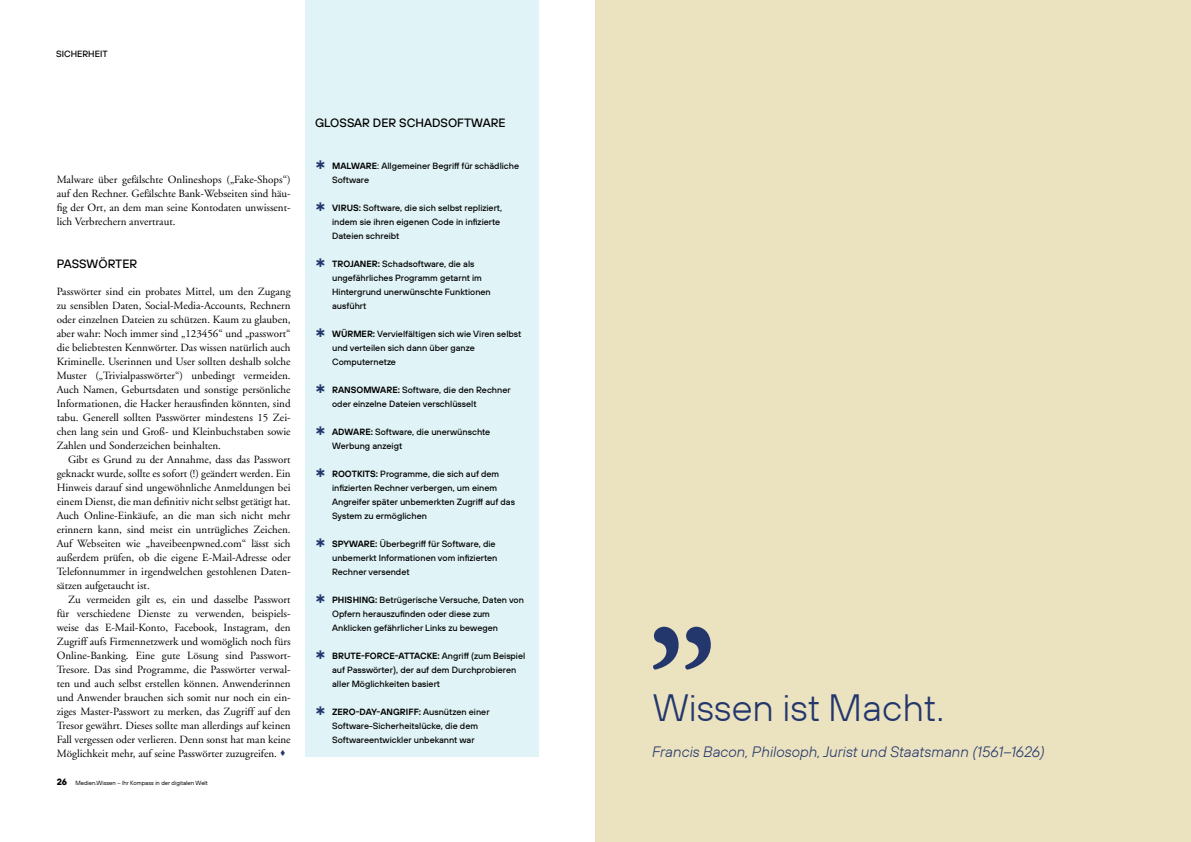
<style>
.page{position:relative;width:1191px;height:842px;background:#fff}
.page>*{position:absolute;margin:0;border:0;box-sizing:border-box;transform-origin:0 0}
.t1{font:700 146.9px "Adobe Garamond";color:#23376d}
.t2{font:300 38px "TT Hoves";color:#23376d}
.t3{font:italic 300 15px "TT Hoves";color:#23376d}
.t4{font:500 12px "TT Hoves";color:#000}
.t5{font:11px/14px "Adobe Garamond";color:#000;text-align:justify}
.t6{font:500 9px/14px "TT Hoves";color:#000}
.t7{font:600 9px "TT Hoves";color:#000}
.t8{font:700 9px "TT Hoves";color:#000}
.t9{font:6px "TT Hoves";color:#000}
.s1{color:#23376d}
.s2{font-weight:600}
.s3{font-weight:500}
</style>
<div class="page">
<div style="left:305px;top:0;width:234px;height:757px;background:#e0f3f6"></div>
<div style="left:595px;top:0;width:596px;height:842px;background:#ebe2bf"></div>
<p class="t6" style="left:56px;top:46px;width:53px">SICHERHEIT</p>
<p class="t5" style="left:57px;top:172px;width:235px">Malware über gefälschte Onlineshops („Fake-Shops“) auf den Rechner. Gefälschte Bank-Webseiten sind häu&shy;fg der Ort, an dem man seine Kontodaten unwissent&shy;lich Verbrechern anvertraut.</p>
<p class="t4" style="left:57px;top:256px;width:82px">PASSWÖRTER</p>
<p class="t5" style="left:57px;top:284px;width:235px">Passwörter sind ein probates Mittel, um den Zugang zu sensiblen Daten, Social-Media-Accounts, Rechnern oder einzelnen Dateien zu schützen. Kaum zu glauben, aber wahr: Noch immer sind „123456“ und „passwort“ die beliebtesten Kennwörter. Das wissen natürlich auch Kriminelle. Userinnen und User sollten deshalb solche Muster („Trivialpasswörter“) unbedingt vermeiden.<br>Auch Namen, Geburtsdaten und sonstige persönliche Informationen, die Hacker herausfnden könnten, sind tabu. Generell sollten Passwörter mindestens 15 Zei&shy;chen lang sein und Groß- und Kleinbuchstaben sowie Zahlen und Sonderzeichen beinhalten.</p>
<p class="t5" style="left:57px;top:453px;width:235px;text-indent:11px">Gibt es Grund zu der Annahme, dass das Passwort geknackt wurde, sollte es sofort (!) geändert werden. Ein Hinweis darauf sind ungewöhnliche Anmeldungen bei einem Dienst, die man defnitiv nicht selbst getätigt hat.<br>Auch Online-Einkäufe, an die man sich nicht mehr erinnern kann, sind meist ein untrügliches Zeichen.<br>Auf Webseiten wie „haveibeenpwned.com“ lässt sich außerdem prüfen, ob die eigene E-Mail-Adresse oder Telefonnummer in irgendwelchen gestohlenen Daten&shy;sätzen aufgetaucht ist.</p>
<p class="t5" style="left:57px;top:593px;width:235px;text-indent:11px">Zu vermeiden gilt es, ein und dasselbe Passwort für verschiedene Dienste zu verwenden, beispiels&shy;weise das E-Mail-Konto, Facebook, Instagram, den Zugriff aufs Firmennetzwerk und womöglich noch fürs Online-Banking. Eine gute Lösung sind Passwort-Tresore. Das sind Programme, die Passwörter verwal&shy;ten und auch selbst erstellen können. Anwenderinnen und Anwender brauchen sich somit nur noch ein ein&shy;ziges Master-Passwort zu merken, das Zugriff auf den Tresor gewährt. Dieses sollte man allerdings auf keinen Fall vergessen oder verlieren. Denn sonst hat man keine Möglichkeit mehr, auf seine Passwörter zuzugreifen. <span class="s1">•</span></p>
<p class="t8" style="left:57px;top:776px;width:12px">26</p>
<p class="t9" style="left:75px;top:779px;width:134px">Medien.Wissen – Ihr Kompass in der digitalen Welt</p>
<p class="t4" style="left:315px;top:115px;width:192px">GLOSSAR DER SCHADSOFTWARE</p>
<p class="t6" style="left:332px;top:158px;width:189px"><span class="s2">MALWARE</span>: Allgemeiner Begriff für schädliche</p>
<p class="t6" style="left:332px;top:172px;width:39px">Software</p>
<p class="t6" style="left:332px;top:200px;width:172px"><span class="s2">VIRUS:</span> Software, die sich selbst repliziert,</p>
<p class="t6" style="left:332px;top:214px;width:170px">indem sie ihren eigenen Code in infizierte</p>
<p class="t6" style="left:332px;top:228px;width:69px">Dateien schreibt</p>
<p class="t6" style="left:332px;top:256px;width:160px"><span class="s2">TROJANER:</span> Schadsoftware, die als ungefährliches Programm getarnt im<br>Hintergrund unerwünschte Funktionen ausführt</p>
<p class="t6" style="left:332px;top:326px;width:191px"><span class="s2">WÜRMER:</span> Vervielfältigen sich wie Viren selbst und verteilen sich dann über ganze<br>Computernetze</p>
<p class="t6" style="left:332px;top:382px;width:180px"><span class="s2">RANSOMWARE:</span> Software, die den Rechner oder einzelne Dateien verschlüsselt</p>
<p class="t6" style="left:332px;top:424px;width:160px"><span class="s2">ADWARE:</span> Software, die unerwünschte<br>Werbung anzeigt</p>
<p class="t6" style="left:332px;top:466px;width:169px"><span class="s2">ROOTKITS:</span> Programme, die sich auf dem</p>
<p class="t6" style="left:332px;top:480px;width:167px">infizierten Rechner verbergen, um einem</p>
<p class="t6" style="left:332px;top:494px;width:184px">Angreifer später unbemerkten Zugriff auf das</p>
<p class="t6" style="left:332px;top:508px;width:97px">System zu ermöglichen</p>
<p class="t6" style="left:332px;top:536px;width:167px"><span class="s2">SPYWARE:</span> Überbegriff für Software, die unbemerkt Informationen vom infizierten<br>Rechner versendet</p>
<p class="t6" style="left:332px;top:592px;width:193px"><span class="s2">PHISHING:</span> Betrügerische Versuche, Daten von</p>
<p class="t6" style="left:332px;top:606px;width:159px">Opfern herauszufinden oder diese zum</p>
<p class="t6" style="left:332px;top:620px;width:167px">Anklicken gefährlicher Links zu bewegen</p>
<p class="t7" style="left:332px;top:650px;width:195px">BRUTE-FORCE-ATTACKE: <span class="s3">Angriff (zum Beispiel</span></p>
<p class="t6" style="left:332px;top:662px;width:186px">auf Passwörter), der auf dem Durchprobieren</p>
<p class="t6" style="left:332px;top:676px;width:110px">aller Möglichkeiten basiert</p>
<p class="t6" style="left:332px;top:704px;width:159px"><span class="s2">ZERO-DAY-ANGRIFF:</span> Ausnützen einer<br>Software-Sicherheitslücke, die dem<br>Softwareentwickler unbekannt war</p>
<p class="t1" style="left:647px;top:525px;width:71px">„</p>
<h1 class="t2" style="left:652px;top:683px;width:293px">Wissen ist Macht.</h1>
<h3 class="t3" style="left:652px;top:742px;width:394px">Francis Bacon, Philosoph, Jurist und Staatsmann (1561–1626)</h3>
</div>
